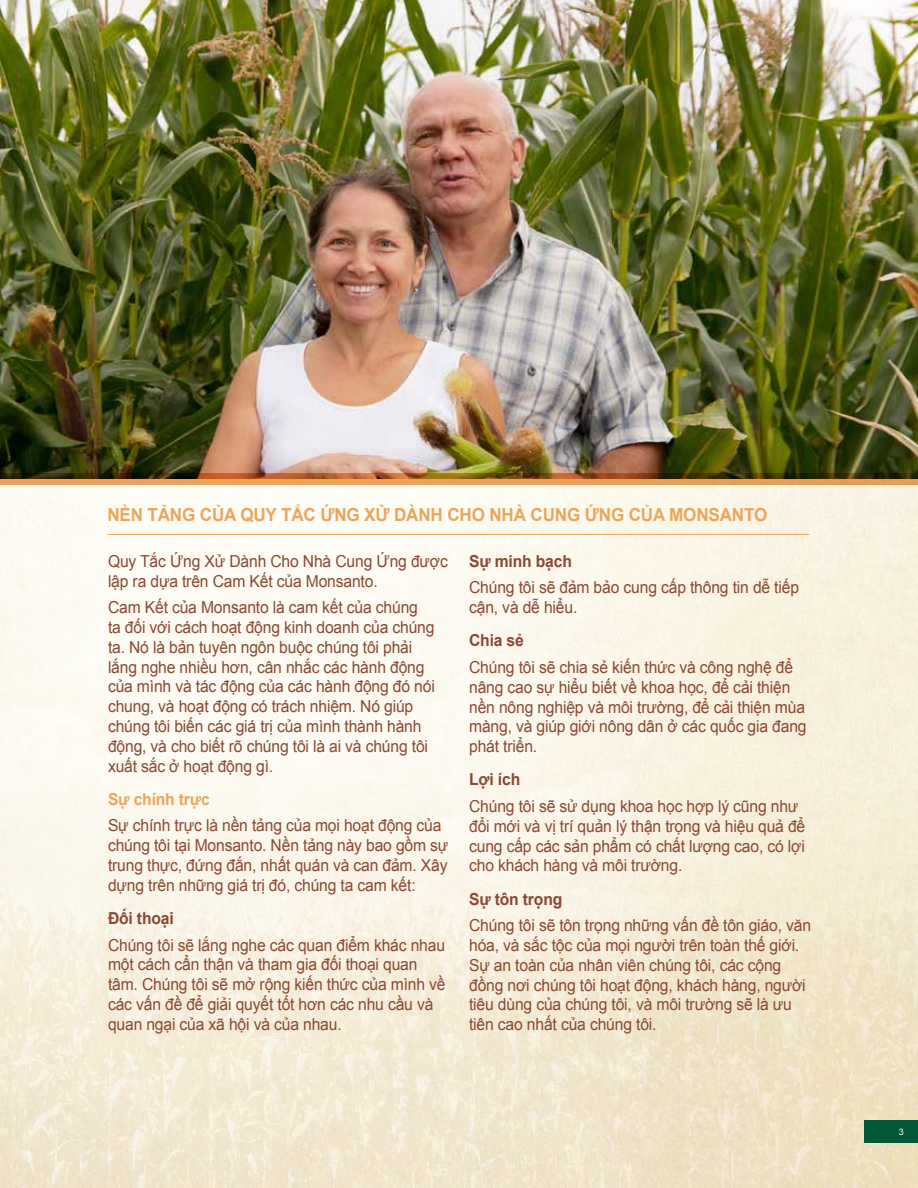
<style>
.page{position:relative;width:918px;height:1188px;background:#fff}
.page>*{position:absolute;margin:0;border:0;box-sizing:border-box;transform-origin:0 0}
.t1{font:700 18px "Arial";letter-spacing:-.01em;color:#eca55d;scale:.95 1}
.t2{font:16.5px/19.8px "Arial";letter-spacing:-.01em;color:#894933;scale:.95 1}
.t3{font:700 16.5px "Arial";letter-spacing:-.01em;color:#894933;scale:.95 1}
.t4{font:700 16.5px "Arial";letter-spacing:-.01em;color:#eca55d;scale:.95 1}
.t5{font:9px "Arial";color:#fff}
</style>
<div class="page">
<img style="left:0;top:485px;width:918px;height:703px">
<div style="left:864px;top:1120px;width:54px;height:23px;background:#005837"></div>
<img style="left:0;top:0;width:918px;height:473px">
<svg style="left:0;top:473px;width:918px;height:12px;background:#a86f34"></svg>
<hr style="left:107px;top:534px;width:702px;height:1px;background:#eca55d">
<p class="t1" style="left:107px;top:502px;width:696px">NỀN TẢNG CỦA QUY TẮC ỨNG XỬ DÀNH CHO NHÀ CUNG ỨNG CỦA MONSANTO</p>
<p class="t2" style="left:108px;top:551px;width:359px">Quy Tắc Ứng Xử Dành Cho Nhà Cung Ứng được lập ra dựa trên Cam Kết của Monsanto.</p>
<p class="t2" style="left:108px;top:597px;width:346px">Cam Kết của Monsanto là cam kết của chúng ta đối với cách hoạt động kinh doanh của chúng ta. Nó là bản tuyên ngôn buộc chúng tôi phải lắng nghe nhiều hơn, cân nhắc các hành động của mình và tác động của các hành động đó nói chung, và hoạt động có trách nhiệm. Nó giúp chúng tôi biến các giá trị của mình thành hành động, và cho biết rõ chúng tôi là ai và chúng tôi xuất sắc ở hoạt động gì.</p>
<p class="t4" style="left:108px;top:788px;width:109px">Sự chính trực</p>
<p class="t2" style="left:108px;top:816px;width:360px">Sự chính trực là nền tảng của mọi hoạt động của chúng tôi tại Monsanto. Nền tảng này bao gồm sự trung thực, đứng đắn, nhất quán và can đảm. Xây dựng trên những giá trị đó, chúng ta cam kết:</p>
<p class="t3" style="left:108px;top:907px;width:71px">Đối thoại</p>
<p class="t2" style="left:108px;top:935px;width:357px">Chúng tôi sẽ lắng nghe các quan điểm khác nhau một cách cẩn thận và tham gia đối thoại quan tâm. Chúng tôi sẽ mở rộng kiến thức của mình về các vấn đề để giải quyết tốt hơn các nhu cầu và quan ngại của xã hội và của nhau.</p>
<p class="t3" style="left:469px;top:550px;width:110px">Sự minh bạch</p>
<p class="t2" style="left:469px;top:578px;width:349px">Chúng tôi sẽ đảm bảo cung cấp thông tin dễ tiếp cận, và dễ hiểu.</p>
<p class="t3" style="left:469px;top:630px;width:59px">Chia sẻ</p>
<p class="t2" style="left:469px;top:657px;width:357px">Chúng tôi sẽ chia sẻ kiến thức và công nghệ để nâng cao sự hiểu biết về khoa học, để cải thiện nền nông nghiệp và môi trường, để cải thiện mùa màng, và giúp giới nông dân ở các quốc gia đang phát triển.</p>
<p class="t3" style="left:469px;top:769px;width:55px">Lợi ích</p>
<p class="t2" style="left:469px;top:796px;width:355px">Chúng tôi sẽ sử dụng khoa học hợp lý cũng như đổi mới và vị trí quản lý thận trọng và hiệu quả để cung cấp các sản phẩm có chất lượng cao, có lợi cho khách hàng và môi trường.</p>
<p class="t3" style="left:469px;top:888px;width:100px">Sự tôn trọng</p>
<p class="t2" style="left:469px;top:915px;width:361px">Chúng tôi sẽ tôn trọng những vấn đề tôn giáo, văn hóa, và sắc tộc của mọi người trên toàn thế giới.<br>Sự an toàn của nhân viên chúng tôi, các cộng đồng nơi chúng tôi hoạt động, khách hàng, người tiêu dùng của chúng tôi, và môi trường sẽ là ưu tiên cao nhất của chúng tôi.</p>
<p class="t5" style="left:899px;top:1125px;width:7px">3</p>
</div>
